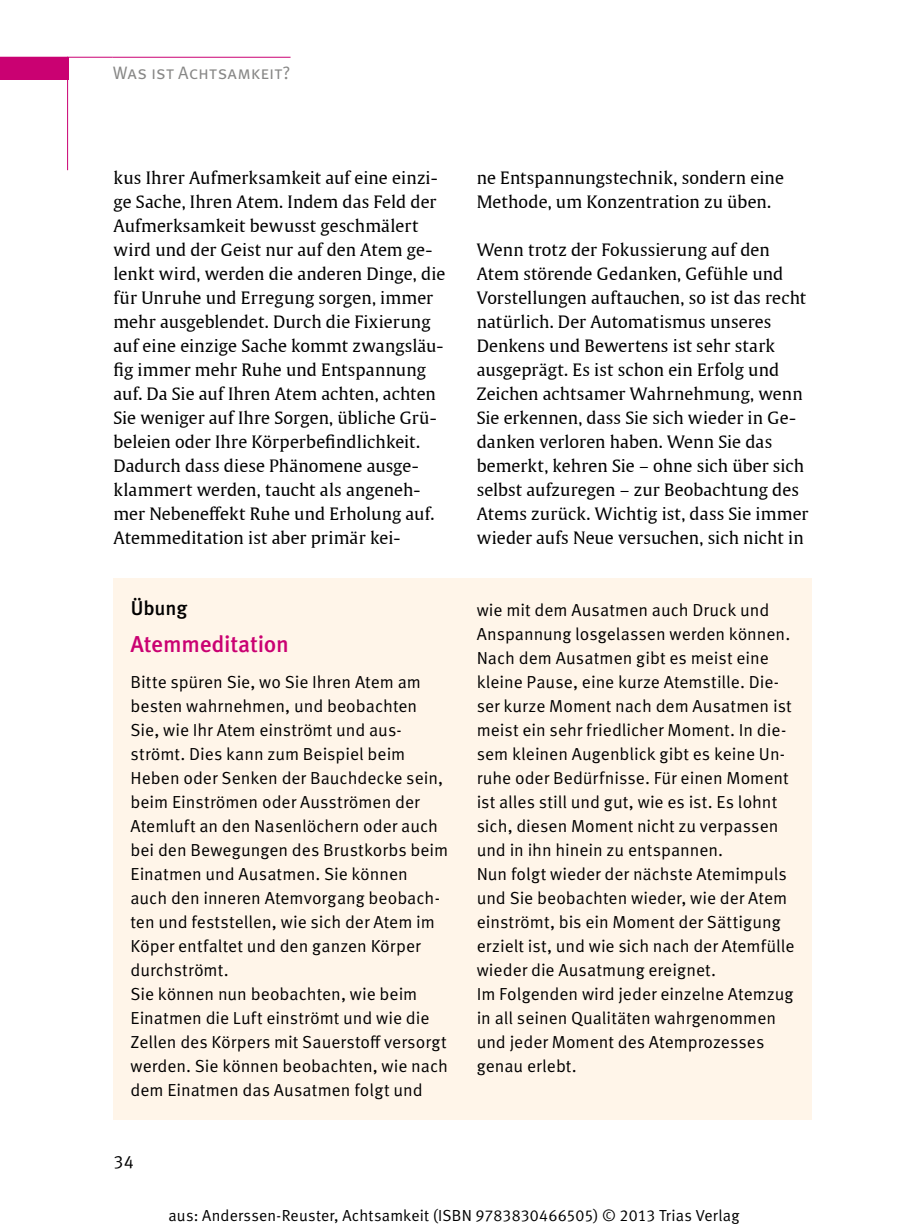
<style>
.page{position:relative;width:908px;height:1231px;background:#fff}
.page>*{position:absolute;margin:0;border:0;box-sizing:border-box;transform-origin:0 0}
.t1{font:500 23px "Meta Pro";letter-spacing:-.01em;color:#ca0172}
.t2{font:500 20px "Meta Pro";letter-spacing:-.005em;color:#000}
.t3{font:18px "Meta Pro";letter-spacing:.005em;color:#878786}
.t4{font:18px "Meta Pro";color:#000}
.t5{font:17.4px/24px "Meta Pro";color:#000}
.t6{font:17px/24px "Thieme Gulliver 2011";letter-spacing:.005em;color:#000}
.t7{font:16px "Meta Normal LF";letter-spacing:.01em;color:#000}
</style>
<div class="page">
<hr style="left:67px;top:57px;width:1px;height:113px;background:#ca0172">
<hr style="left:0;top:57px;width:113px;height:1px;background:#ca0172">
<div style="left:0;top:57px;width:68px;height:22px;background:#ca0172"></div>
<div style="left:113px;top:578px;width:698px;height:541px;background:#fff5e9"></div>
<hr style="left:113px;top:57px;width:177px;height:1px;background:#ca0172">
<p class="t3" style="left:113px;top:62px;width:179px">Was ist Achtsamkeit?</p>
<p class="t6" style="left:113px;top:164px;width:333px">kus Ihrer Aufmerksamkeit auf eine einzi&shy;ge Sache, Ihren Atem. Indem das Feld der Aufmerksamkeit bewusst geschmälert wird und der Geist nur auf den Atem ge&shy;lenkt wird, werden die anderen Dinge, die für Unruhe und Erregung sorgen, immer mehr ausgeblendet. Durch die Fixierung auf eine einzige Sache kommt zwangsläu&shy;fig immer mehr Ruhe und Entspannung auf. Da Sie auf Ihren Atem achten, achten Sie weniger auf Ihre Sorgen, übliche Grü&shy;beleien oder Ihre Körperbefindlichkeit.<br>Dadurch dass diese Phänomene ausge&shy;klammert werden, taucht als angeneh&shy;mer Nebeneffekt Ruhe und Erholung auf.<br>Atemmeditation ist aber primär kei-</p>
<p class="t6" style="left:476px;top:164px;width:308px">ne Entspannungstechnik, sondern eine<br>Methode, um Konzentration zu üben.</p>
<p class="t6" style="left:476px;top:236px;width:333px">Wenn trotz der Fokussierung auf den Atem störende Gedanken, Gefühle und Vorstellungen auftauchen, so ist das recht natürlich. Der Automatismus unseres Denkens und Bewertens ist sehr stark ausgeprägt. Es ist schon ein Erfolg und Zeichen achtsamer Wahrnehmung, wenn Sie erkennen, dass Sie sich wieder in Ge&shy;danken verloren haben. Wenn Sie das bemerkt, kehren Sie – ohne sich über sich selbst aufzuregen – zur Beobachtung des Atems zurück. Wichtig ist, dass Sie immer wieder aufs Neue versuchen, sich nicht in</p>
<p class="t2" style="left:130px;top:595px;width:58px">Übung</p>
<h1 class="t1" style="left:130px;top:629px;width:160px">Atemmeditation</h1>
<p class="t5" style="left:130px;top:670px;width:319px">Bitte spüren Sie, wo Sie Ihren Atem am besten wahrnehmen, und beobachten Sie, wie Ihr Atem einströmt und aus&shy;strömt. Dies kann zum Beispiel beim Heben oder Senken der Bauchdecke sein, beim Einströmen oder Ausströmen der Atemluft an den Nasenlöchern oder auch bei den Bewegungen des Brustkorbs beim Einatmen und Ausatmen. Sie können auch den inneren Atemvorgang beobach&shy;ten und feststellen, wie sich der Atem im Köper entfaltet und den ganzen Körper durchströmt.<br>Sie können nun beobachten, wie beim Einatmen die Luft einströmt und wie die Zellen des Körpers mit Sauerstoff versorgt werden. Sie können beobachten, wie nach dem Einatmen das Ausatmen folgt und</p>
<p class="t4" style="left:113px;top:1150px;width:22px">34</p>
<p class="t5" style="left:476px;top:598px;width:319px">wie mit dem Ausatmen auch Druck und Anspannung losgelassen werden können.<br>Nach dem Ausatmen gibt es meist eine kleine Pause, eine kurze Atemstille. Die&shy;ser kurze Moment nach dem Ausatmen ist meist ein sehr friedlicher Moment. In die&shy;sem kleinen Augenblick gibt es keine Un&shy;ruhe oder Bedürfnisse. Für einen Moment ist alles still und gut, wie es ist. Es lohnt sich, diesen Moment nicht zu verpassen und in ihn hinein zu entspannen.<br>Nun folgt wieder der nächste Atemimpuls und Sie beobachten wieder, wie der Atem einströmt, bis ein Moment der Sättigung erzielt ist, und wie sich nach der Atemfülle wieder die Ausatmung ereignet.<br>Im Folgenden wird jeder einzelne Atemzug in all seinen Qualitäten wahrgenommen und jeder Moment des Atemprozesses genau erlebt.</p>
<p class="t7" style="left:168px;top:1205px;width:572px">aus: Anderssen-Reuster, Achtsamkeit (ISBN 9783830466505) © 2013 Trias Verlag</p>
</div>
